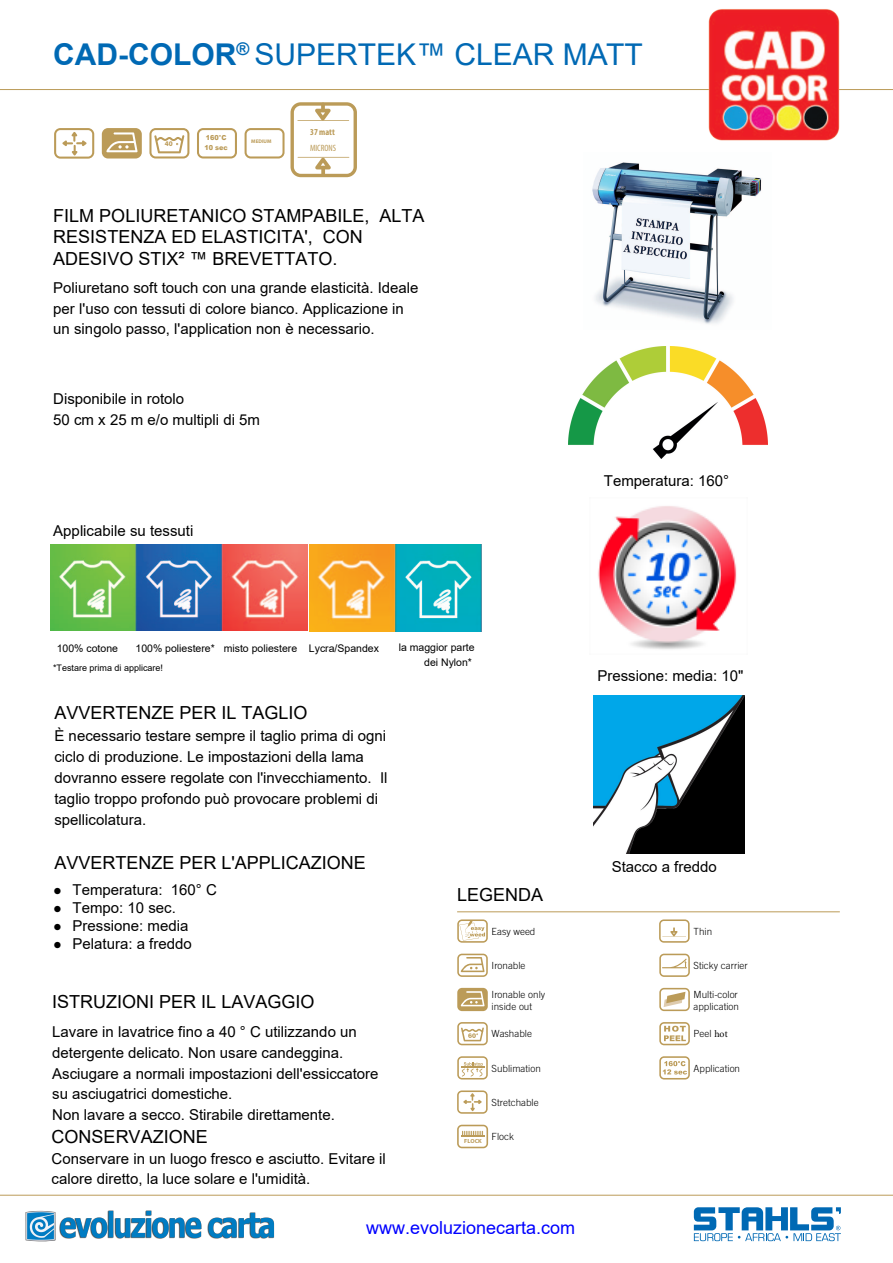
<style>
.page{position:relative;width:893px;height:1263px;background:#fff}
.page>*{position:absolute;margin:0;border:0;box-sizing:border-box;transform-origin:0 0}
.t1{font:30px "Arial";color:#0069b4}
.t2{font:18px/21.6px "Arial";color:#000}
.t3{font:18px "Arial";color:#000}
.t4{font:18px "Arial";color:#00f}
.t5{font:15px/21px "Arial";color:#000}
.t6{font:15px/20.7px "Arial";color:#000}
.t7{font:10.5px "Arial";color:#000}
.t8{font:10.5px/15.1px "Arial";color:#000;text-align:right}
.t9{font:300 9.9px/11.9px "Trade Gothic LT Std";color:#000}
.t10{font:condensed 9.15px "Myriad Pro";color:#bb9b58}
.t11{font:700 condensed 9.15px "Myriad Pro";color:#bb9b58}
.t12{font:9px "Arial";color:#000}
.t13{font:700 7.2px "Myriad Pro";color:#bb9b58}
.t14{font:900 6.9px/10.1px "Arial";color:#bb9b58;scale:.95 1}
.t15{font:700 5.85px "Myriad Pro";color:#bb9b58}
.t16{font:700 5.1px "Myriad Pro";color:#bb9b58}
.s1{font-weight:700}
.s2{font-style:inherit}
.s3{font-family:"Minion Pro";font-weight:400}
</style>
<div class="page">
<hr style="left:0;top:89px;width:796px;height:1px;background:#bb9b58">
<hr style="left:839px;top:89px;width:54px;height:1px;background:#bb9b58">
<hr style="left:0;top:1195px;width:893px;height:1px;background:#bb9b58">
<svg style="left:694px;top:1207px;width:147px;height:34px"></svg>
<svg style="left:457px;top:919px;width:31px;height:24px"></svg>
<svg style="left:659px;top:919px;width:31px;height:24px"></svg>
<svg style="left:457px;top:954px;width:31px;height:23px"></svg>
<svg style="left:659px;top:954px;width:31px;height:23px"></svg>
<svg style="left:457px;top:1022px;width:31px;height:23px"></svg>
<svg style="left:659px;top:1022px;width:31px;height:23px"></svg>
<svg style="left:457px;top:1056px;width:31px;height:23px"></svg>
<svg style="left:659px;top:1056px;width:31px;height:23px"></svg>
<svg style="left:457px;top:1090px;width:31px;height:24px"></svg>
<svg style="left:457px;top:988px;width:31px;height:23px"></svg>
<svg style="left:659px;top:988px;width:31px;height:23px"></svg>
<hr style="left:457px;top:911px;width:383px;height:1px;background:#bb9b58">
<svg style="left:457px;top:1125px;width:31px;height:23px"></svg>
<svg style="left:54px;top:128px;width:40px;height:31px"></svg>
<svg style="left:102px;top:128px;width:40px;height:30px"></svg>
<svg style="left:197px;top:128px;width:40px;height:30px"></svg>
<svg style="left:149px;top:128px;width:40px;height:30px"></svg>
<svg style="left:245px;top:102px;width:112px;height:75px"></svg>
<img style="left:708px;top:9px;width:132px;height:132px">
<img style="left:50px;top:544px;width:257px;height:86px">
<img style="left:309px;top:545px;width:173px;height:86px">
<img style="left:568px;top:347px;width:199px;height:111px">
<img style="left:25px;top:1210px;width:250px;height:32px">
<img style="left:592px;top:162px;width:170px;height:162px">
<img style="left:598px;top:506px;width:139px;height:143px">
<img style="left:594px;top:695px;width:151px;height:159px">
<h1 class="t1" style="left:53px;top:34px;width:591px"><span class="s1">CAD-COLOR</span><sup>®</sup> SUPERTEK™ CLEAR MATT</h1>
<p class="t13" style="left:165px;top:139px;width:9px">40</p>
<p class="t14" style="left:204px;top:132px;width:26px">160°C<br>10 sec</p>
<p class="t16" style="left:251px;top:138px;width:22px">MEDIUM</p>
<p class="t11" style="left:310px;top:126px;width:26px">37 matt</p>
<p class="t10" style="left:310px;top:143px;width:28px">MICRONS</p>
<p class="t2" style="left:53px;top:204px;width:373px">FILM POLIURETANICO STAMPABILE, ALTA<br>RESISTENZA ED ELASTICITA', CON<br>ADESIVO STIX² ™ BREVETTATO.</p>
<p class="t6" style="left:53px;top:277px;width:367px">Poliuretano soft touch con una grande elasticità. Ideale per l'uso con tessuti di colore bianco. Applicazione in un singolo passo, l'application non è necessario.</p>
<p class="t6" style="left:53px;top:389px;width:208px">Disponibile in rotolo<br>50 cm x 25 m e/o multipli di 5m</p>
<p class="t6" style="left:53px;top:520px;width:142px">Applicabile su tessuti</p>
<p class="t5" style="left:604px;top:470px;width:127px">Temperatura: 160°</p>
<p class="t7" style="left:57px;top:641px;width:63px"><span class="s2">1</span>00% cotone</p>
<p class="t7" style="left:136px;top:641px;width:245px">100% poliestere* misto poliestere <span class="s2">Lycra/Spandex</span></p>
<p class="t8" style="left:399px;top:639px;width:77px">la maggior parte dei Nylon*</p>
<p class="t12" style="left:53px;top:662px;width:112px">*Testare prima di applicare!</p>
<p class="t3" style="left:54px;top:700px;width:255px">AVVERTENZE PER IL TAGLIO</p>
<p class="t5" style="left:54px;top:725px;width:335px">È necessario testare sempre il taglio prima di ogni ciclo di produzione. Le impostazioni della lama dovranno essere regolate con l'invecchiamento. <span class="s2">Il taglio troppo profondo può provocare problemi di spellicolatura.</span></p>
<p class="t3" style="left:54px;top:850px;width:313px">AVVERTENZE PER L'APPLICAZIONE</p>
<p class="t6" style="left:54px;top:879px;width:165px">● Temperatura: 1<span class="s2">6</span>0° C</p>
<p class="t6" style="left:54px;top:897px;width:124px">● Tempo: <span class="s2">10</span> sec.</p>
<p class="t5" style="left:54px;top:915px;width:136px">● Pressione: media</p>
<p class="t5" style="left:54px;top:933px;width:140px">● Pelatura: a freddo</p>
<p class="t5" style="left:597px;top:665px;width:148px">Pressione: media<span class="s2">:</span> 10<span class="s2">"</span></p>
<p class="t6" style="left:612px;top:856px;width:107px">Stacco a <span class="s2">freddo</span></p>
<p class="t3" style="left:457px;top:882px;width:88px">LEGENDA</p>
<p class="t9" style="left:492px;top:925px;width:45px">Easy weed</p>
<p class="t9" style="left:694px;top:925px;width:20px">Thin</p>
<p class="t9" style="left:492px;top:959px;width:35px">Ironable</p>
<p class="t9" style="left:694px;top:959px;width:56px">Sticky carrier</p>
<p class="t2" style="left:52px;top:991px;width:264px">ISTRUZIONI PER IL LAVAGGIO</p>
<p class="t5" style="left:52px;top:1022px;width:328px;line-height:20.5px">Lavare in lavatrice fino a <span class="s2">4</span>0 ° C utilizzando un detergente delicato. Non usare candeggina.<br>Asciugare a normali impostazioni dell'essiccatore su asciugatrici domestiche.<br>Non lavare a secco. <span class="s2">Stirabile direttamente.</span></p>
<p class="t3" style="left:52px;top:1124px;width:158px">CONSERVAZIONE</p>
<p class="t5" style="left:52px;top:1148px;width:336px;line-height:20.1px">Conservare in un luogo fresco e asciutto. Evitare il calore diretto, la luce solare e l'umidità.</p>
<p class="t9" style="left:492px;top:988px;width:55px">Ironable only inside out</p>
<p class="t9" style="left:694px;top:988px;width:47px">Multi-color application</p>
<p class="t9" style="left:492px;top:1028px;width:42px">Washable</p>
<p class="t9" style="left:694px;top:1028px;width:36px">Peel <span class="s3">hot</span></p>
<p class="t9" style="left:492px;top:1062px;width:51px">Sublimation</p>
<p class="t9" style="left:694px;top:1062px;width:48px">Application</p>
<p class="t9" style="left:492px;top:1096px;width:49px">Stretchable</p>
<p class="t15" style="left:464px;top:1137px;width:19px">FLOCK</p>
<p class="t9" style="left:492px;top:1130px;width:24px">Flock</p>
<p class="t4" style="left:366px;top:1215px;width:211px">www.evoluzionecarta.com</p>
</div>
